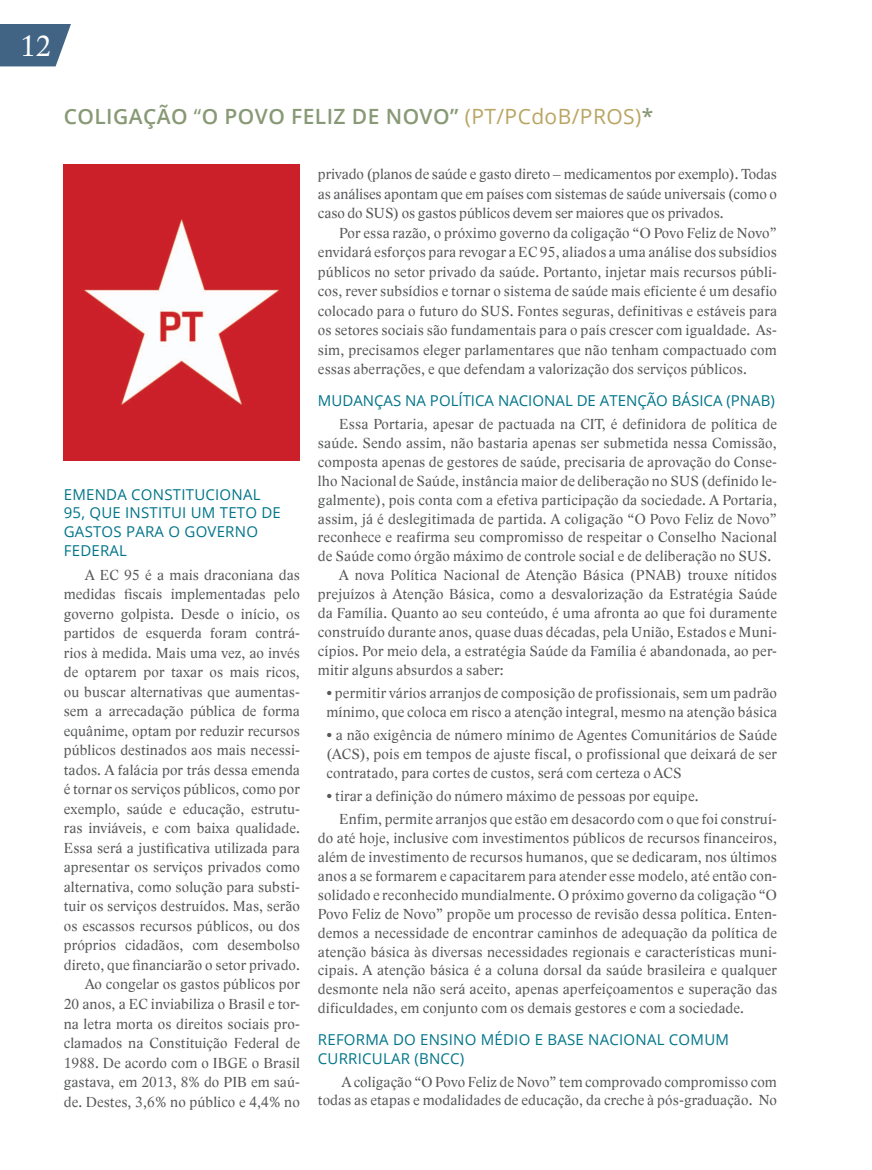
<style>
.page{position:relative;width:872px;height:1170px;background:#fff}
.page>*{position:absolute;margin:0;border:0;box-sizing:border-box;transform-origin:0 0}
.t1{font:30px "Lido STFCE";color:#fff}
.t2{font:600 21px "Open Sans";letter-spacing:.02em;color:#889976}
.t3{font:21px "Open Sans";letter-spacing:.02em;color:#b9a562}
.t4{font:15px/19.5px "Lido STFCE";letter-spacing:.015em;color:#57585a;text-align:justify}
.t5{font:15px/18.8px "Open Sans";letter-spacing:.015em;color:#007589}
.s1{font-weight:400}
.s2{font-weight:600;color:#889976}
</style>
<div class="page">
<img style="left:64px;top:164px;width:235px;height:296px">
<svg style="left:0;top:24px;width:71px;height:42px;background:#557492"></svg>
<h1 class="t1" style="left:20px;top:28px;width:32px">12</h1>
<h2 class="t2" style="left:64px;top:101px;width:28px">COLIGA</h2>
<h2 class="t2" style="left:143px;top:101px;width:111px">ÇÃO <span class="s1">“</span>O POVO</h2>
<h2 class="t2" style="left:291px;top:101px;width:128px">FELIZ DE NOVO</h2>
<h2 class="t3" style="left:450px;top:101px;width:205px"><span class="s2">”</span> (PT/PCdoB/PROS)<span class="s2">*</span></h2>
<p class="t4" style="left:318px;top:164px;width:460px">privado (planos de saúde e gasto direto – medicamentos por exemplo). Todas as análises apontam que em países com sistemas de saúde universais (como o caso do SUS) os gastos públicos devem ser maiores que os privados.</p>
<p class="t4" style="left:318px;top:223px;width:460px;text-indent:21px">Por essa razão, o próximo governo da coligação “O Povo Feliz de Novo” envidará esforços para revogar a EC 95, aliados a uma análise dos subsídios públicos no setor privado da saúde. Portanto, injetar mais recursos públi&shy;cos, rever subsídios e tornar o sistema de saúde mais eficiente é um desafio colocado para o futuro do SUS. Fontes seguras, definitivas e estáveis para os setores sociais são fundamentais para o país crescer com igualdade. As&shy;sim, precisamos eleger parlamentares que não tenham compactuado com essas aberrações, e que defendam a valorização dos serviços públicos.</p>
<p class="t5" style="left:318px;top:390px;width:458px">MUDANÇAS NA POLÍTICA NACIONAL DE ATENÇÃO BÁSICA (PNAB)</p>
<p class="t4" style="left:339px;top:414px;width:439px">Essa Portaria, apesar de pactuada na CIT, é definidora de política de</p>
<p class="t4" style="left:318px;top:433px;width:460px">saúde. Sendo assim, não bastaria apenas ser submetida nessa Comissão,</p>
<p class="t4" style="left:318px;top:452px;width:460px">composta apenas de gestores de saúde, precisaria de aprovação do Conse-</p>
<p class="t4" style="left:318px;top:471px;width:460px">lho Nacional de Saúde, instância maior de deliberação no SUS (definido le-</p>
<p class="t4" style="left:318px;top:490px;width:460px">galmente), pois conta com a efetiva participação da sociedade. A Portaria,</p>
<p class="t4" style="left:318px;top:509px;width:460px">assim, já é deslegitimada de partida. A coligação “O Povo Feliz de Novo”</p>
<p class="t4" style="left:318px;top:527px;width:460px">reconhece e reafirma seu compromisso de respeitar o Conselho Nacional</p>
<p class="t4" style="left:318px;top:546px;width:455px">de Saúde como órgão máximo de controle social e de deliberação no SUS.</p>
<p class="t4" style="left:339px;top:565px;width:439px">A nova Política Nacional de Atenção Básica (PNAB) trouxe nítidos</p>
<p class="t4" style="left:318px;top:584px;width:460px">prejuízos à Atenção Básica, como a desvalorização da Estratégia Saúde</p>
<p class="t4" style="left:318px;top:603px;width:460px">da Família. Quanto ao seu conteúdo, é uma afronta ao que foi duramente</p>
<p class="t4" style="left:318px;top:622px;width:460px">construído durante anos, quase duas décadas, pela União, Estados e Muni-</p>
<p class="t4" style="left:318px;top:641px;width:460px">cípios. Por meio dela, a estratégia Saúde da Família é abandonada, ao per-</p>
<p class="t4" style="left:318px;top:660px;width:187px">mitir alguns absurdos a saber:</p>
<p class="t4" style="left:326px;top:683px;width:452px;line-height:18.9px">• permitir vários arranjos de composição de profissionais, sem um padrão mínimo, que coloca em risco a atenção integral, mesmo na atenção básica</p>
<p class="t4" style="left:326px;top:725px;width:452px;line-height:18.9px">• a não exigência de número mínimo de Agentes Comunitários de Saúde (ACS), pois em tempos de ajuste fiscal, o profissional que deixará de ser contratado, para cortes de custos, será com certeza o ACS</p>
<p class="t4" style="left:339px;top:784px;width:439px;line-height:23.1px;text-indent:-13px">• tirar a definição do número máximo de pessoas por equipe.<br>Enfim, permite arranjos que estão em desacordo com o que foi construí-</p>
<p class="t4" style="left:318px;top:828px;width:460px;line-height:18.9px">do até hoje, inclusive com investimentos públicos de recursos financeiros, além de investimento de recursos humanos, que se dedicaram, nos últimos anos a se formarem e capacitarem para atender esse modelo, até então con&shy;solidado e reconhecido mundialmente. O próximo governo da coligação “O Povo Feliz de Novo” propõe um processo de revisão dessa política. Enten&shy;demos a necessidade de encontrar caminhos de adequação da política de atenção básica às diversas necessidades regionais e características muni&shy;cipais. A atenção básica é a coluna dorsal da saúde brasileira e qualquer desmonte nela não será aceito, apenas aperfeiçoamentos e superação das dificuldades, em conjunto com os demais gestores e com a sociedade.</p>
<p class="t5" style="left:318px;top:1029px;width:412px">REFORMA DO ENSINO MÉDIO E BASE NACIONAL COMUM<br>CURRICULAR (BNCC)</p>
<p class="t4" style="left:318px;top:1072px;width:460px;line-height:18.8px;text-align:right">A coligação “O Povo Feliz de Novo” tem comprovado compromisso com todas as etapas e modalidades de educação, da creche à pós-graduação. No</p>
<p class="t5" style="left:64px;top:484px;width:219px">EMENDA CONSTITUCIONAL<br>95, QUE INSTITUI UM TETO DE<br>GASTOS PARA O GOVERNO<br>FEDERAL</p>
<p class="t4" style="left:64px;top:565px;width:238px;text-align:right">A EC 95 é a mais draconiana das medidas fiscais implementadas pelo governo golpista. Desde o início, os partidos de esquerda foram contrá&shy;rios à medida. Mais uma vez, ao invés de optarem por taxar os mais ricos, ou buscar alternativas que aumentas&shy;sem a arrecadação pública de forma equânime, optam por reduzir recursos públicos destinados aos mais necessi&shy;tados. A falácia por trás dessa emenda é tornar os serviços públicos, como por exemplo, saúde e educação, estrutu&shy;ras inviáveis, e com baixa qualidade.<br>Essa será a justificativa utilizada para apresentar os serviços privados como alternativa, como solução para substi&shy;tuir os serviços destruídos. Mas, serão os escassos recursos públicos, ou dos próprios cidadãos, com desembolso direto, que financiarão o setor privado.<br>Ao congelar os gastos públicos por<br>20 anos, a EC inviabiliza o Brasil e tor&shy;na letra morta os direitos sociais pro&shy;clamados na Constituição Federal de 1988. De acordo com o IBGE o Brasil gastava, em 2013, 8% do PIB em saú&shy;de. Destes, 3,6% no público e 4,4% no</p>
</div>
